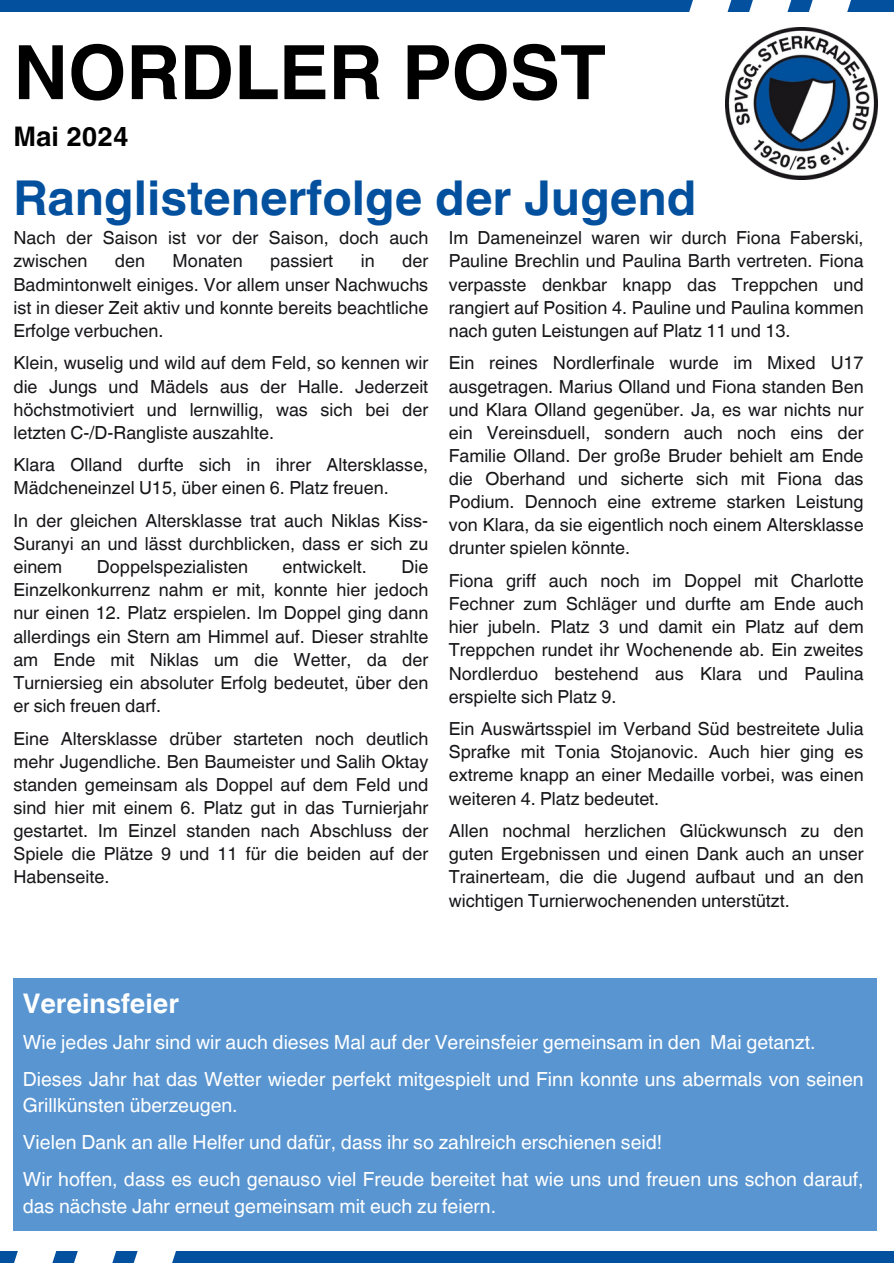
<style>
.page{position:relative;width:894px;height:1264px;background:#fff}
.page>*{position:absolute;margin:0;border:0;box-sizing:border-box;transform-origin:0 0}
.t1{font:700 75px "Helvetica World";color:#000}
.t2{font:700 48px "Helvetica World";color:#03509e}
.t3{font:700 27px "Helvetica World";color:#fff}
.t4{font:700 27px "Helvetica World";color:#000}
.t5{font:19.5px/26.8px "Helvetica World";color:#fff}
.t6{font:18px/23.1px "Helvetica World";color:#171518;text-align:justify}
</style>
<div class="page">
<div style="left:0;top:0;width:893px;height:12px;background:#03509e"></div>
<div style="left:0;top:1251px;width:893px;height:12px;background:#03509e"></div>
<svg style="left:13px;top:1230px;width:188px;height:33px"></svg>
<svg style="left:689px;top:0;width:43px;height:12px"></svg>
<svg style="left:749px;top:0;width:43px;height:12px"></svg>
<svg style="left:809px;top:0;width:42px;height:12px"></svg>
<img style="left:725px;top:27px;width:152px;height:152px">
<div style="left:13px;top:978px;width:863px;height:252px;background:#5895d1"></div>
<p class="t1" style="left:13px;top:11px;width:594px">NORDLER POST</p>
<p class="t4" style="left:13px;top:115px;width:117px">Mai 2024</p>
<p class="t2" style="left:13px;top:158px;width:684px">Ranglistenerfolge der Jugend</p>
<h3 class="t6" style="left:13px;top:226px;width:416px">Nach der Saison ist vor der Saison, doch auch zwischen</h3>
<h3 class="t6" style="left:13px;top:250px;width:416px;text-indent:388px">der Badmintonwelt einiges. Vor allem unser Nachwuchs ist in dieser Zeit aktiv und konnte bereits beachtliche Erfolge verbuchen.</h3>
<h2 class="t6" style="left:13px;top:351px;width:416px">Klein, wuselig und wild auf dem Feld, so kennen wir die Jungs und Mädels aus der Halle. Jederzeit höchstmotiviert und lernwillig, was sich bei der letzten C-/D-Rangliste auszahlte.</h2>
<p class="t6" style="left:13px;top:453px;width:416px">Klara Olland durfte sich in ihrer Altersklasse,<br>Mädcheneinzel U15, über einen 6. Platz freuen.</p>
<p class="t6" style="left:13px;top:509px;width:416px">In der gleichen Altersklasse trat auch Niklas Kiss-Suranyi an und lässt durchblicken, dass er sich zu einem</p>
<h3 class="t6" style="left:115px;top:250px;width:32px">den</h3>
<h3 class="t6" style="left:173px;top:250px;width:72px">Monaten</h3>
<h3 class="t6" style="left:270px;top:250px;width:64px">passiert</h3>
<h3 class="t6" style="left:360px;top:250px;width:15px">in</h3>
<p class="t6" style="left:13px;top:555px;width:416px;text-indent:388px">Die Einzelkonkurrenz nahm er mit, konnte hier jedoch nur einen 12. Platz erspielen. Im Doppel ging dann allerdings ein Stern am Himmel auf. Dieser strahlte am Ende mit Niklas um die Wetter, da der Turniersieg ein absoluter Erfolg bedeutet, über den er sich freuen darf.</p>
<p class="t6" style="left:13px;top:726px;width:416px">Eine Altersklasse drüber starteten noch deutlich mehr Jugendliche. Ben Baumeister und Salih Oktay standen gemeinsam als Doppel auf dem Feld und sind hier mit einem 6. Platz gut in das Turnierjahr gestartet. Im Einzel standen nach Abschluss der Spiele die Plätze 9 und 11 für die beiden auf der Habenseite.</p>
<p class="t6" style="left:97px;top:555px;width:152px">Doppelspezialisten</p>
<p class="t6" style="left:282px;top:555px;width:86px">entwickelt.</p>
<h3 class="t6" style="left:448px;top:226px;width:416px">Im Dameneinzel waren wir durch Fiona Faberski, Pauline Brechlin und Paulina Barth vertreten. Fiona verpasste denkbar knapp das Treppchen und rangiert auf Position 4. Pauline und Paulina kommen nach guten Leistungen auf Platz 11 und 13.</h3>
<p class="t6" style="left:448px;top:351px;width:416px">Ein reines Nordlerfinale wurde im Mixed U17 ausgetragen. Marius Olland und Fiona standen Ben und Klara Olland gegenüber. Ja, es war nichts nur ein Vereinsduell, sondern auch noch eins der Familie Olland. Der große Bruder behielt am Ende die Oberhand und sicherte sich mit Fiona das Podium. Dennoch eine extreme starken Leistung von Klara, da sie eigentlich noch einem Altersklasse drunter spielen könnte.</p>
<p class="t6" style="left:448px;top:569px;width:416px">Fiona griff auch noch im Doppel mit Charlotte Fechner zum Schläger und durfte am Ende auch hier jubeln. Platz 3 und damit ein Platz auf dem Treppchen rundet ihr Wochenende ab. Ein zweites Nordlerduo bestehend aus Klara und Paulina erspielte sich Platz 9.</p>
<p class="t6" style="left:448px;top:717px;width:416px">Ein Auswärtsspiel im Verband Süd bestreitete Julia Sprafke mit Tonia Stojanovic. Auch hier ging es extreme knapp an einer Medaille vorbei, was einen weiteren 4. Platz bedeutet.</p>
<p class="t6" style="left:448px;top:819px;width:416px">Allen nochmal herzlichen Glückwunsch zu den guten Ergebnissen und einen Dank auch an unser Trainerteam, die die Jugend aufbaut und an den wichtigen Turnierwochenenden unterstützt.</p>
<p class="t3" style="left:23px;top:981px;width:158px">Vereinsfeier</p>
<p class="t5" style="left:23px;top:1028px;width:794px">Wie jedes Jahr sind wir auch dieses Mal auf der Vereinsfeier gemeinsam in den Mai getanzt.</p>
<p class="t5" style="left:23px;top:1065px;width:842px">Dieses Jahr hat das Wetter wieder perfekt mitgespielt und Finn konnte uns abermals von seinen<br>Grillkünsten überzeugen.</p>
<p class="t5" style="left:23px;top:1129px;width:640px">Vielen Dank an alle Helfer und dafür, dass ihr so zahlreich erschienen seid!</p>
<p class="t5" style="left:23px;top:1165px;width:842px">Wir hoffen, dass es euch genauso viel Freude bereitet hat wie uns und freuen uns schon darauf, das nächste Jahr erneut gemeinsam mit euch zu feiern.</p>
</div>
